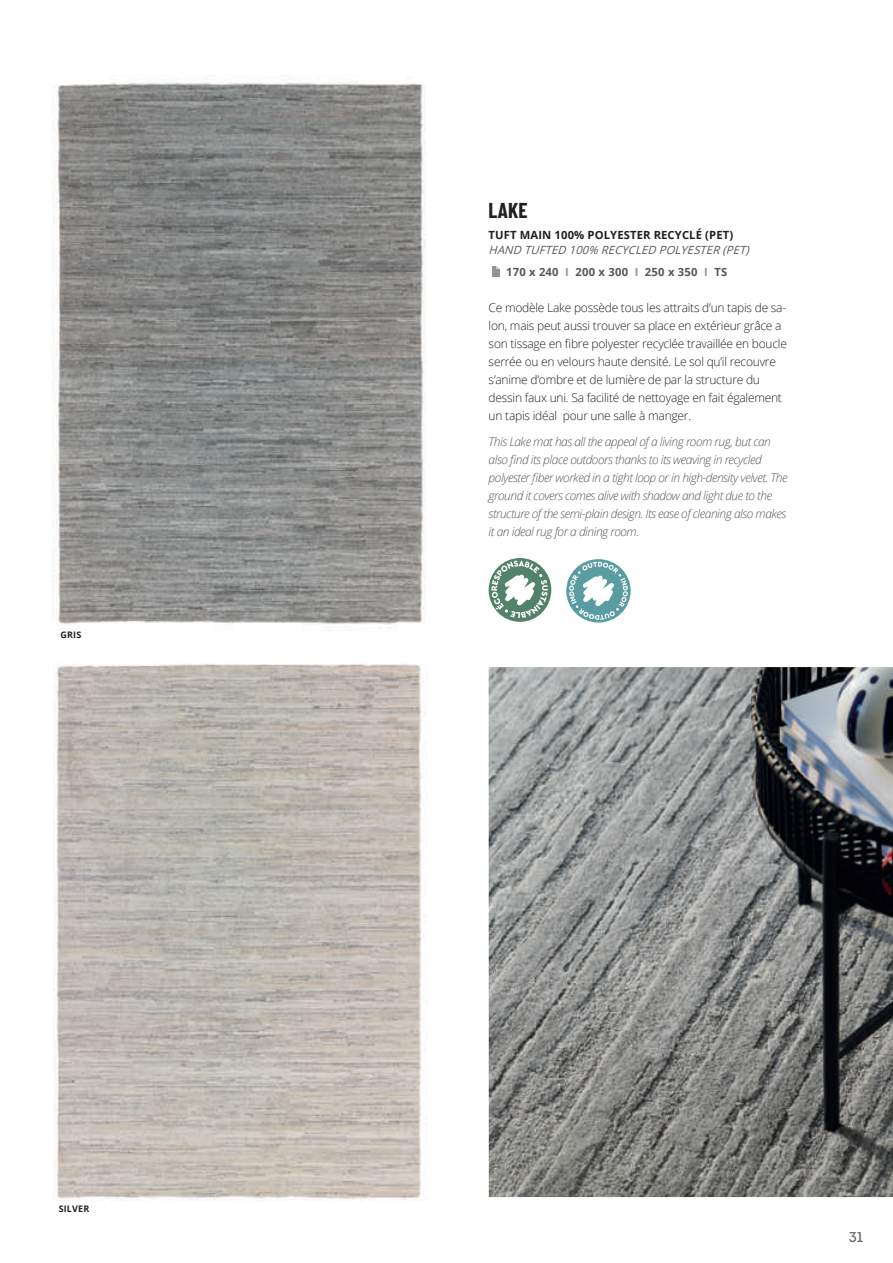
<style>
.page{position:relative;width:893px;height:1263px;background:#fff}
.page>*{position:absolute;margin:0;border:0;box-sizing:border-box;transform-origin:0 0}
.t1{font:700 21px "Barlow Condensed";color:#231f20}
.t2{font:14.25px "Intro";color:#6c6d70}
.t3{font:300 12px/18px "Open Sans";letter-spacing:-.02em;color:#231f20}
.t4{font:italic 300 12px/18px "Open Sans";letter-spacing:-.04em;color:#57585a}
.t5{font:italic 11.25px/22.2px "Open Sans";color:#57585a}
.t6{font:700 11.25px "Open Sans";letter-spacing:.01em;color:#231f20}
.t7{font:700 9px "Open Sans";letter-spacing:.02em;color:#231f20}
.s1{font-weight:700;font-style:normal}
.s2{font-weight:700;font-style:normal;color:#939598}
</style>
<div class="page">
<img style="left:52px;top:75px;width:374px;height:553px">
<img style="left:53px;top:664px;width:371px;height:537px">
<div style="left:492px;top:266px;width:7px;height:11px;background:#939598"></div>
<img style="left:489px;top:667px;width:404px;height:530px">
<div style="left:489px;top:558px;width:62px;height:64px;background:#52826a;border-radius:50%"></div>
<svg style="left:491px;top:560px;width:57px;height:58px"></svg>
<svg style="left:566px;top:559px;width:65px;height:63px"></svg>
<svg style="left:569px;top:562px;width:59px;height:58px"></svg>
<p class="t7" style="left:60px;top:628px;width:22px">GRIS</p>
<p class="t7" style="left:59px;top:1203px;width:32px">SILVER</p>
<h1 class="t1" style="left:489px;top:195px;width:40px">LAKE</h1>
<p class="t6" style="left:489px;top:226px;width:246px">TUFT MAIN 100% POLYESTER RECYCLÉ (PET)</p>
<p class="t5" style="left:506px;top:238px;width:248px;text-indent:-17px">HAND TUFTED 100% RECYCLED POLYESTER(PET)<br><span class="s1">170 x 240</span> <span class="s2">I</span> <span class="s1">200 x 300</span> <span class="s2">I</span> <span class="s1">250 x 350</span> <span class="s2">I</span> <span class="s1">TS</span></p>
<p class="t3" style="left:489px;top:298px;width:300px">Ce modèle Lake possède tous les attraits d’un tapis de sa&shy;lon, mais peut aussi trouver sa place en extérieur grâce a son tissage en fibre polyester recyclée travaillée en boucle serrée ou en velours haute densité. Le sol qu’il recouvre s’anime d’ombre et de lumière de par la structure du dessin faux uni. Sa facilité de nettoyage en fait également un tapis idéal pour une salle à manger.</p>
<p class="t4" style="left:489px;top:432px;width:300px">This Lake mat has all the appeal of a living room rug, but can also find its place outdoors thanks to its weaving in recycled polyester fiber worked in a tight loop or in high-density velvet. The ground it covers comes alive with shadow and light due to the structure of the semi-plain design. Its ease of cleaning also makes it an ideal rug for a dining room.</p>
<p class="t2" style="left:849px;top:1228px;width:16px">31</p>
</div>
